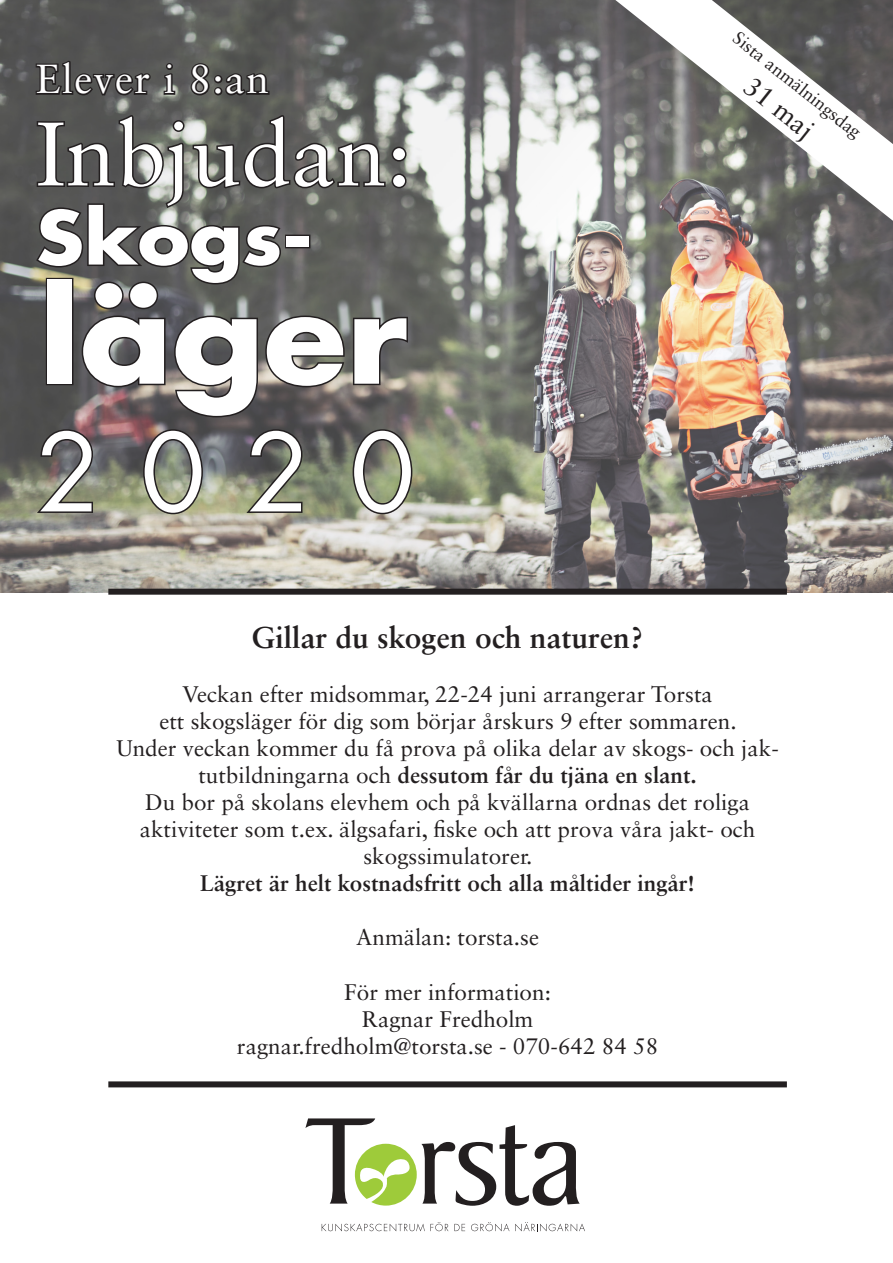
<style>
.page{position:relative;width:893px;height:1263px;background:#fff}
.page>*{position:absolute;margin:0;border:0;box-sizing:border-box;transform-origin:0 0}
.t1{font:700 125.7px "Futura Std";color:#fff;scale:1.08 1}
.t2{font:105.15px "Futura Std";color:#fff}
.t3{font:90.15px "Sabon LT Std";color:#fff}
.t4{font:700 71.85px "Futura Std";color:#fff;scale:1.09 1}
.t5{font:40.5px "Sabon LT Std";letter-spacing:.03em;color:#fff}
.t6{font:700 30px "Sabon LT Std";color:#231f20}
.t7{font:27px "Sabon LT Std";color:#231f20}
.t8{font:22.5px/27px "Sabon LT Std";color:#231f20;text-align:center}
.t9{font:700 22.5px "Sabon LT Std";color:#231f20}
.t10{font:18px "Sabon LT Std";color:#231f20}
.s1{font-weight:700}
</style>
<div class="page">
<img style="left:0;top:0;width:893px;height:593px">
<div style="left:108px;top:589px;width:679px;height:6px;background:#231f20"></div>
<div style="left:108px;top:1081px;width:679px;height:6px;background:#231f20"></div>
<svg style="left:322px;top:1222px;width:126px;height:9px"></svg>
<svg style="left:454px;top:1224px;width:11px;height:7px"></svg>
<svg style="left:471px;top:1222px;width:38px;height:9px"></svg>
<svg style="left:515px;top:1222px;width:70px;height:9px"></svg>
<svg style="left:305px;top:1118px;width:275px;height:88px"></svg>
<svg style="left:34px;top:59px;width:118px;height:39px;background:#434141"></svg>
<svg style="left:162px;top:62px;width:15px;height:34px"></svg>
<svg style="left:189px;top:62px;width:82px;height:35px;background:#444341"></svg>
<svg style="left:34px;top:428px;width:61px;height:88px;background:#68665e"></svg>
<svg style="left:142px;top:428px;width:62px;height:88px;background:#747568"></svg>
<svg style="left:243px;top:428px;width:61px;height:88px;background:#65665b"></svg>
<svg style="left:351px;top:428px;width:63px;height:88px;background:#777a68"></svg>
<svg style="left:34px;top:114px;width:375px;height:305px;background:#605f5d"></svg>
<svg style="left:615px;top:0;width:278px;height:221px"></svg>
<p class="t5" style="left:36px;top:55px;width:235px">Elever i 8:an</p>
<p class="t3" style="left:36px;top:100px;width:377px">Inbjudan:</p>
<p class="t4" style="left:36px;top:190px;width:256px">Skogs-</p>
<p class="t1" style="left:39px;top:253px;width:343px">läger</p>
<p class="t2" style="left:36px;top:406px;width:380px">2020</p>
<p class="t10" style="left:742px;top:28px;width:160px;rotate:38deg">Sista anmälningsdag</p>
<p class="t7" style="left:757px;top:70px;width:83px;rotate:38deg">31 maj</p>
<p class="t6" style="left:252px;top:619px;width:393px">Gillar du skogen och naturen?</p>
<p class="t8" style="left:182px;top:680px;width:532px">Veckan efter midsommar, 22-24 juni arrangerar Torsta</p>
<p class="t8" style="left:159px;top:707px;width:579px">ett skogsläger för dig som börjar årskurs 9 efter sommaren.</p>
<p class="t8" style="left:116px;top:735px;width:664px">Under veckan kommer du få prova på olika delar av skogs- och jak&shy;tutbildningarna och <span class="s1">dessutom får du tjäna en slant.</span></p>
<p class="t8" style="left:145px;top:789px;width:606px">Du bor på skolans elevhem och på kvällarna ordnas det roliga</p>
<p class="t8" style="left:140px;top:816px;width:617px">aktiviteter som t.ex. älgsafari, fiske och att prova våra jakt- och skogssimulatorer.</p>
<p class="t9" style="left:200px;top:869px;width:496px">Lägret är helt kostnadsfritt och alla måltider ingår!</p>
<p class="t8" style="left:356px;top:924px;width:184px">Anmälan: torsta.se</p>
<p class="t8" style="left:344px;top:978px;width:208px">För mer information:</p>
<p class="t8" style="left:362px;top:1005px;width:173px">Ragnar Fredholm</p>
<p class="t8" style="left:237px;top:1032px;width:423px">ragnar.fredholm@torsta.se - 070-642 84 58</p>
</div>
